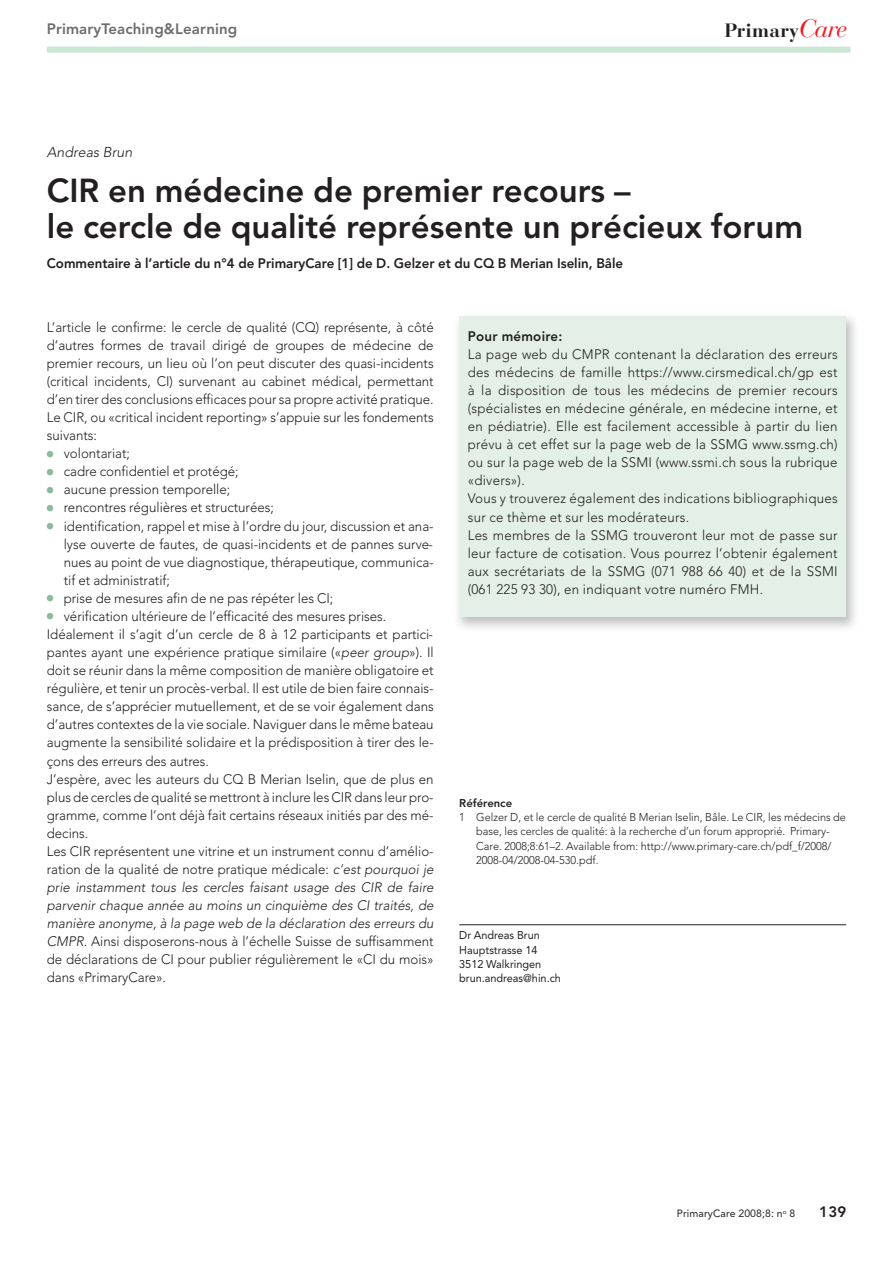
<style>
.page{position:relative;width:893px;height:1263px;background:#fff}
.page>*{position:absolute;margin:0;border:0;box-sizing:border-box;transform-origin:0 0}
.t1{font:800 33px/36px "Avenir";color:#231f20}
.t2{font:700 19.2px "Bauer Bodoni";letter-spacing:.01em;color:#231f20}
.t3{font:800 15px "Avenir";letter-spacing:.01em;color:#6c6d70}
.t4{font:800 15px "Avenir";color:#231f20}
.t5{font:300 14.25px "Avenir";color:#231f20}
.t6{font:300 13.65px/18px "Avenir";color:#231f20;text-align:justify}
.t7{font:300 13.65px/18.1px "Avenir";letter-spacing:.02em;color:#231f20}
.t8{font:800 13.65px "Avenir";color:#231f20}
.t9{font:800 13.65px "Avenir";letter-spacing:.02em;color:#231f20}
.t10{font:300 11.25px/14.2px "Avenir";color:#231f20}
.t11{font:11.25px/14.2px "Avenir";color:#231f20}
.t12{font:800 11.25px "Avenir";color:#231f20}
.t13{font:10.5px "Avenir";letter-spacing:.01em;color:#231f20}
.s1{font-weight:400;font-style:italic;font-size:25.2px;color:#ee1d23}
.s2{font-family:"European Pi One";font-weight:400;font-size:8.25px;color:#8eb89d}
</style>
<div class="page">
<div style="left:47px;top:47px;width:803px;height:6px;background:#cbe6d3"></div>
<hr style="left:459px;top:924px;width:387px;height:1px;background:#231f20">
<div style="left:459px;top:317px;width:387px;height:300px;background:#e4efe8"></div>
<p class="t3" style="left:47px;top:23px;width:192px">PrimaryTeaching&amp;Learning</p>
<h2 class="t2" style="left:725px;top:19px;width:124px">Primary<span class="s1">Care</span></h2>
<p class="t5" style="left:47px;top:147px;width:89px">Andreas Brun</p>
<h1 class="t1" style="left:47px;top:175px;width:758px">CIR en médecine de premier recours –<br>le cercle de qualité représente un précieux forum</h1>
<p class="t8" style="left:47px;top:258px;width:578px">Commentaire à l’article du n°4 de PrimaryCare [1] de D. Gelzer et du CQ B Merian Iselin, Bâle</p>
<p class="t6" style="left:47px;top:319px;width:388px">L’article le confirme: le cercle de qualité (CQ) représente, à côté d’autres formes de travail dirigé de groupes de médecine de premier recours, un lieu où l’on peut discuter des quasi-incidents (critical incidents, CI) survenant au cabinet médical, permettant d’en tirer des conclusions efficaces pour sa propre activité pratique.<br>Le CIR, ou «critical incident reporting» s’appuie sur les fondements suivants:</p>
<p class="t6" style="left:47px;top:446px;width:85px"><span class="s2">-</span> volontariat;</p>
<p class="t6" style="left:47px;top:464px;width:193px"><span class="s2">-</span> cadre confidentiel et protégé;</p>
<p class="t6" style="left:47px;top:482px;width:185px"><span class="s2">-</span> aucune pression temporelle;</p>
<p class="t6" style="left:47px;top:500px;width:229px"><span class="s2">-</span> rencontres régulières et structurées;</p>
<p class="t6" style="left:64px;top:518px;width:371px;text-indent:-17px"><span class="s2">-</span> identification, rappel et mise à l’ordre du jour, discussion et ana&shy;lyse ouverte de fautes, de quasi-incidents et de pannes surve&shy;nues au point de vue diagnostique, thérapeutique, communica&shy;tif et administratif;</p>
<p class="t6" style="left:47px;top:590px;width:288px"><span class="s2">-</span> prise de mesures afin de ne pas répéter les CI;</p>
<p class="t6" style="left:47px;top:608px;width:390px;text-align:left"><span class="s2">-</span> vérification ultérieure de l’efficacité des mesures prises.<br>Idéalement il s’agit d’un cercle de 8 à 12 participants et partici&shy;pantes ayant une expérience pratique similaire («peer group»). Il doit se réunir dans la même composition de manière obligatoire et régulière, et tenir un procès-verbal. Il est utile de bien faire connais&shy;sance, de s’apprécier mutuellement, et de se voir également dans d’autres contextes de la vie sociale. Naviguer dans le même bateau augmente la sensibilité solidaire et la prédisposition à tirer des le&shy;çons des erreurs des autres.<br>J’espère, avec les auteurs du CQ B Merian Iselin, que de plus en plus de cercles de qualité se mettront à inclure les CIR dans leur pro&shy;gramme, comme l’ont déjà fait certains réseaux initiés par des mé&shy;decins.<br>Les CIR représentent une vitrine et un instrument connu d’amélio&shy;ration de la qualité de notre pratique médicale: c’est pourquoi je prie instamment tous les cercles faisant usage des CIR de faire parvenir chaque année au moins un cinquième des CI traités, de manière anonyme, à la page web de la déclaration des erreurs du CMPR. Ainsi disposerons-nous à l’échelle Suisse de suffisamment de déclarations de CI pour publier régulièrement le «CI du mois» dans «PrimaryCare».</p>
<p class="t9" style="left:468px;top:330px;width:96px">Pour mémoire:</p>
<p class="t7" style="left:468px;top:346px;width:371px">La page web du CMPR contenant la déclaration des erreurs des médecins de famille https://www.cirsmedical.ch/gp est à la disposition de tous les médecins de premier recours (spécialistes en médecine générale, en médecine interne, et en pédiatrie). Elle est facilement accessible à partir du lien prévu à cet effet sur la page web de la SSMG www.ssmg.ch) ou sur la page web de la SSMI (www.ssmi.ch sous la rubrique «divers»).<br>Vous y trouverez également des indications bibliographiques sur ce thème et sur les modérateurs.<br>Les membres de la SSMG trouveront leur mot de passe sur leur facture de cotisation. Vous pourrez l’obtenir également aux secrétariats de la SSMG (071 988 66 40) et de la SSMI (061 225 93 30), en indiquant votre numéro FMH.</p>
<p class="t12" style="left:459px;top:798px;width:54px">Référence</p>
<p class="t10" style="left:476px;top:811px;width:371px;text-indent:-17px">1 Gelzer D, et le cercle de qualité B Merian Iselin, Bâle. Le CIR, les médecins de base, les cercles de qualité: à la recherche d’un forum approprié. Primary-Care. 2008;8:61–2. Available from: http://www.primary-care.ch/pdf_f/2008/ 2008-04/2008-04-530.pdf.</p>
<p class="t11" style="left:459px;top:929px;width:103px">Dr Andreas Brun<br>Hauptstrasse 14<br>3512 Walkringen brun.andreas@hin.ch</p>
<p class="t13" style="left:677px;top:1209px;width:120px">PrimaryCare 2008;8: n<sup>o</sup> 8</p>
<p class="t4" style="left:819px;top:1206px;width:28px">139</p>
</div>
